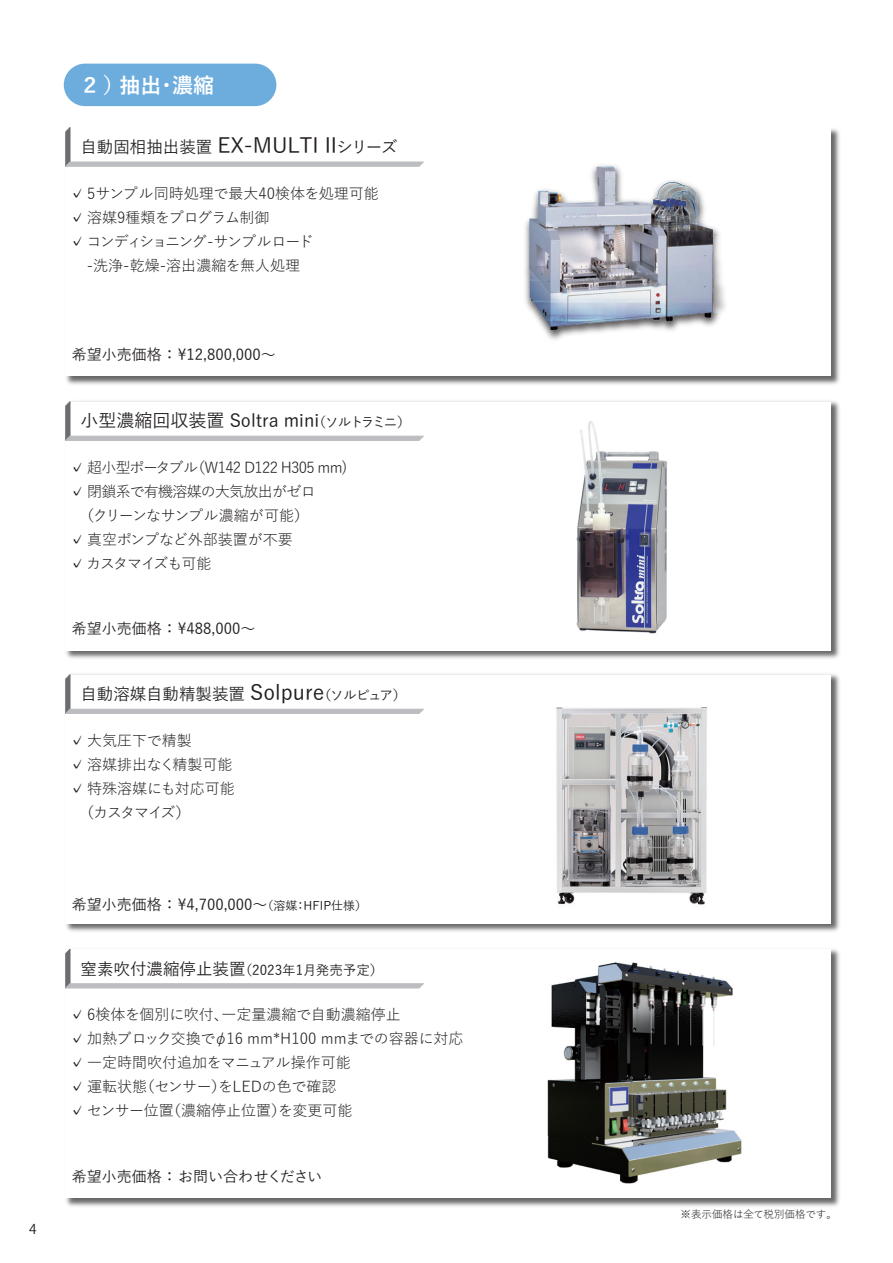
<style>
.page{position:relative;width:893px;height:1263px;background:#fff}
.page>*{position:absolute;margin:0;border:0;box-sizing:border-box;transform-origin:0 0}
.t1{font:700 21px "Yu Gothic";color:#fff}
.t2{font:500 18px "Yu Gothic";color:#231f20}
.t3{font:500 16.5px "Yu Gothic";color:#231f20}
.t4{font:15px "Yu Gothic";letter-spacing:-.005em;color:#231f20}
.t5{font:15px/24px "Yu Gothic";letter-spacing:-.05em;color:#231f20}
.t6{font:500 15px "Yu Gothic";color:#231f20}
.t7{font:15px/24px "Yu Gothic";letter-spacing:-.035em;color:#231f20}
.t8{font:15px "Yu Gothic";letter-spacing:-.08em;color:#231f20}
.t9{font:500 13.5px "Yu Gothic";color:#231f20}
.t10{font:13.5px "Koz Go Pr 6 N";color:#231f20}
.t11{font:10.5px "Yu Gothic";color:#231f20}
.s1{font-size:21px}
.s2{font-size:13.5px}
.s3{font-size:12px}
.s4{font-size:16.5px}
</style>
<div class="page">
<div style="left:64px;top:64px;width:212px;height:42px;background:#6dadde;border-radius:21px"></div>
<img style="left:66px;top:128px;width:774px;height:257px">
<div style="left:66px;top:128px;width:765px;height:248px;background:#fff"></div>
<svg style="left:65px;top:127px;width:359px;height:40px"></svg>
<img style="left:66px;top:401px;width:774px;height:258px">
<div style="left:66px;top:402px;width:765px;height:248px;background:#fff"></div>
<svg style="left:65px;top:401px;width:359px;height:40px"></svg>
<img style="left:66px;top:674px;width:774px;height:258px">
<div style="left:66px;top:675px;width:765px;height:248px;background:#fff"></div>
<svg style="left:65px;top:674px;width:359px;height:40px"></svg>
<img style="left:66px;top:949px;width:774px;height:258px">
<div style="left:66px;top:949px;width:765px;height:249px;background:#fff"></div>
<svg style="left:65px;top:948px;width:359px;height:41px"></svg>
<img style="left:525px;top:165px;width:196px;height:171px">
<svg style="left:713px;top:236px;width:12px;height:76px"></svg>
<img style="left:576px;top:421px;width:91px;height:213px">
<img style="left:556px;top:707px;width:152px;height:198px">
<img style="left:547px;top:962px;width:195px;height:222px">
<p class="t10" style="left:29px;top:1221px;width:9px">4</p>
<h1 class="t1" style="left:79px;top:73px;width:136px">２ ）抽出・濃縮</h1>
<p class="t3" style="left:80px;top:132px;width:319px">自動固相抽出装置 <span class="s1">EX-MULTI II</span>シリーズ</p>
<p class="t4" style="left:70px;top:179px;width:310px">✓ 5サンプル同時処理で最大40検体を処理可能</p>
<p class="t4" style="left:70px;top:203px;width:201px">✓ 溶媒9種類をプログラム制御</p>
<p class="t5" style="left:70px;top:227px;width:245px">✓ コンディショニング-サンプルロード　-洗浄-乾燥-溶出濃縮を無人処理</p>
<p class="t6" style="left:72px;top:341px;width:206px">希望小売価格 ： \12,800,000～</p>
<p class="t2" style="left:81px;top:404px;width:331px">小型濃縮回収装置 Soltra mini<span class="s2">（ソルトラミニ）</span></p>
<p class="t5" style="left:70px;top:453px;width:279px">✓ 超小型ポータブル（W142 D122 H305 mm)</p>
<p class="t5" style="left:70px;top:477px;width:247px">✓ 閉鎖系で有機溶媒の大気放出がゼロ　（クリーンなサンプル濃縮が可能）</p>
<p class="t4" style="left:70px;top:525px;width:224px">✓ 真空ポンプなど外部装置が不要</p>
<p class="t8" style="left:70px;top:549px;width:143px">✓ カスタマイズも可能</p>
<p class="t6" style="left:72px;top:615px;width:185px">希望小売価格 ： \488,000～</p>
<p class="t3" style="left:80px;top:679px;width:327px">自動溶媒自動精製装置 <span class="s1">Solpure</span><span class="s2">（ソルピュア）</span></p>
<p class="t4" style="left:70px;top:726px;width:123px">✓ 大気圧下で精製</p>
<p class="t4" style="left:70px;top:750px;width:164px">✓ 溶媒排出なく精製可能</p>
<p class="t7" style="left:70px;top:774px;width:166px">✓ 特殊溶媒にも対応可能　（カスタマイズ）</p>
<p class="t6" style="left:72px;top:891px;width:303px">希望小売価格 ： \4,700,000～<span class="s3">（溶媒：HFIP仕様）　</span></p>
<p class="t9" style="left:81px;top:957px;width:304px"><span class="s4">窒素吹付濃縮停止装置</span>（2023年1月発売予定）</p>
<p class="t4" style="left:70px;top:1001px;width:332px">✓ 6検体を個別に吹付、一定量濃縮で自動濃縮停止</p>
<p class="t4" style="left:70px;top:1025px;width:395px">✓ 加熱ブロック交換でφ16 mm*H100 mmまでの容器に対応</p>
<p class="t4" style="left:70px;top:1049px;width:282px">✓ 一定時間吹付追加をマニュアル操作可能</p>
<p class="t4" style="left:70px;top:1073px;width:268px">✓ 運転状態（センサー）をLEDの色で確認</p>
<p class="t4" style="left:70px;top:1097px;width:284px">✓ センサー位置（濃縮停止位置）を変更可能</p>
<p class="t6" style="left:72px;top:1162px;width:252px">希望小売価格 ： お問い合わせください</p>
<p class="t11" style="left:681px;top:1204px;width:158px">※表示価格は全て税別価格です。</p>
</div>
